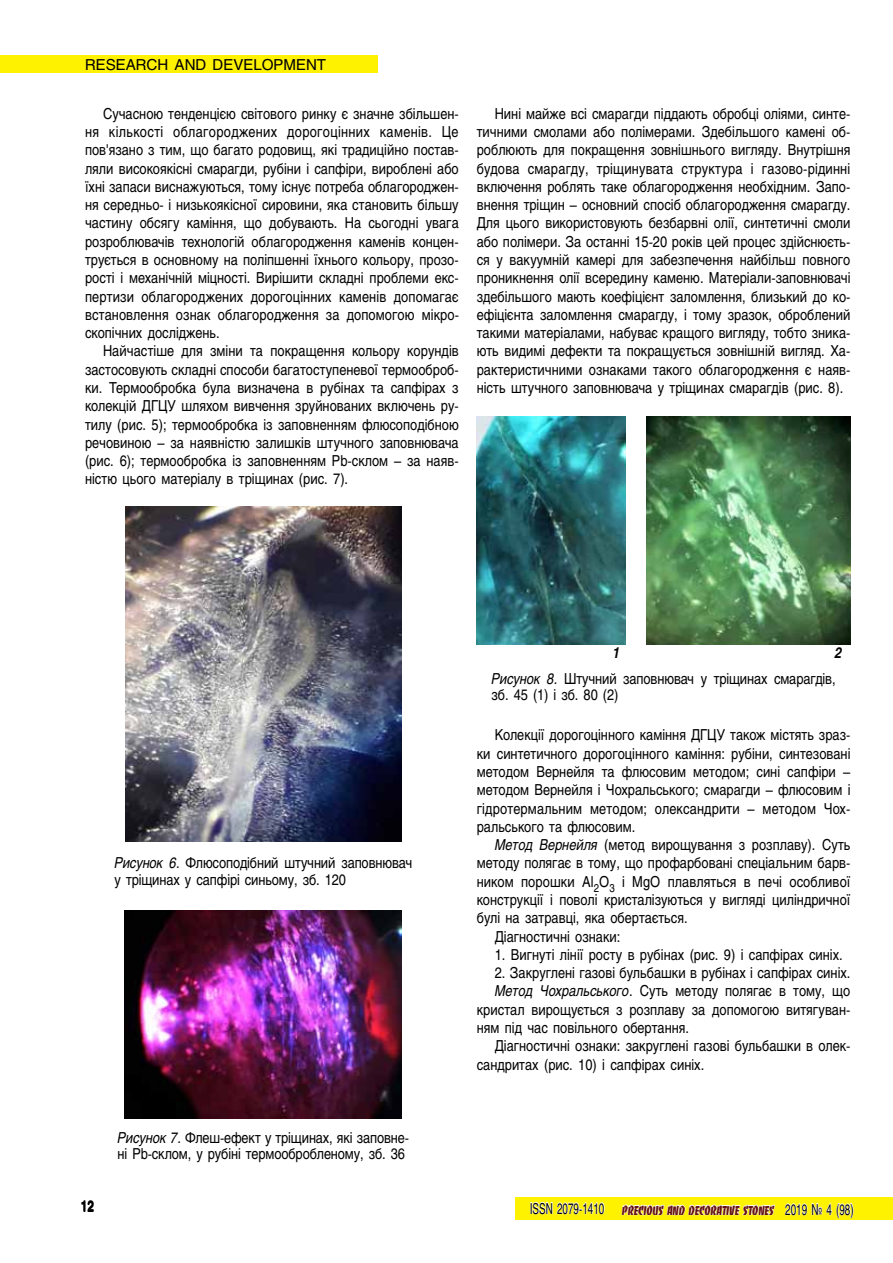
<style>
.page{position:relative;width:893px;height:1263px;background:#fff}
.page>*{position:absolute;margin:0;border:0;box-sizing:border-box;transform-origin:0 0}
.t1{font:15px/18.3px "Helios";color:#000;text-align:justify;scale:.85 1}
.t2{font:15px "Helios";color:#000}
.t3{font:700 15px "Helios";color:#000;scale:.8 1}
.t4{font:italic 700 15px "Helios";color:#000;scale:.85 1}
.t5{font:13.5px "Banco Heavy C";color:#671316;scale:.8 1}
.s1{font-style:italic}
.s2{font-family:"Helios";font-size:15px;color:#000}
</style>
<div class="page">
<div style="left:516px;top:1197px;width:377px;height:23px;background:#fff200"></div>
<svg style="left:621px;top:1204px;width:154px;height:11px"></svg>
<svg style="left:785px;top:1203px;width:69px;height:15px"></svg>
<svg style="left:531px;top:1201px;width:74px;height:13px"></svg>
<div style="left:0;top:55px;width:378px;height:17px;background:#fff200"></div>
<img style="left:125px;top:506px;width:277px;height:335px">
<img style="left:125px;top:911px;width:277px;height:207px">
<img style="left:646px;top:417px;width:204px;height:227px">
<img style="left:477px;top:417px;width:148px;height:227px">
<p class="t2" style="left:85px;top:55px;width:243px">RESEARCH AND DEVELOPMENT</p>
<p class="t1" style="left:85px;top:104px;width:441px;text-indent:18px">Сучасною тенденцією світового ринку є значне збільшен&shy;ня кількості облагороджених дорогоцінних каменів. Це пов'язано з тим, що багато родовищ, які традиційно постав&shy;ляли високоякісні смарагди, рубіни і сапфіри, вироблені або їхні запаси виснажуються, тому існує потреба облагороджен&shy;ня середньо- і низькоякісної сировини, яка становить більшу частину обсягу каміння, що добувають. На сьогодні увага розроблювачів технологій облагородження каменів концен&shy;трується в основному на поліпшенні їхнього кольору, прозо&shy;рості і механічній міцності. Вирішити складні проблеми екс&shy;пертизи облагороджених дорогоцінних каменів допомагає встановлення ознак облагородження за допомогою мікро&shy;скопічних досліджень.</p>
<p class="t1" style="left:85px;top:342px;width:441px;text-indent:18px">Найчастіше для зміни та покращення кольору корундів застосовують складні способи багатоступеневої термооброб&shy;ки. Термообробка була визначена в рубінах та сапфірах з колекцій ДГЦУ шляхом вивчення зруйнованих включень ру&shy;тилу (рис. 5); термообробка із заповненням флюсоподібною речовиною <span class="s1">–</span> за наявністю залишків штучного заповнювача (рис. 6); термообробка із заповненням Pb-склом – за наяв&shy;ністю цього матеріалу в тріщинах (рис. 7).</p>
<p class="t1" style="left:477px;top:104px;width:441px;text-indent:18px">Нині майже всі смарагди піддають обробці оліями, синте&shy;тичними смолами або полімерами. Здебільшого каменi об&shy;роблюють для покращення зовнішнього вигляду. Внутрішня будова смарагду, тріщинувата структура і газово-рідинні включення роблять таке облагородження необхідним. Запо&shy;внення тріщин – основний спосіб облагородження смарагду.<br>Для цього використовують безбарвні олії, синтетичні смоли або полімери. За останні 15-20 років цей процес здійснюєть&shy;ся у вакуумній камері для забезпечення найбільш повного проникнення олії всередину каменю. Матеріали-заповнювачі здебільшого мають коефіцієнт заломлення, близький до ко&shy;ефіцієнта заломлення смарагду, і тому зразок, оброблений такими матеріалами, набуває кращого вигляду, тобто зника&shy;ють видимі дефекти та покращується зовнішній вигляд. Ха&shy;рактеристичними ознаками такого облагородження є наяв&shy;ність штучного заповнювача у тріщинах смарагдів (рис. 8).</p>
<p class="t1" style="left:114px;top:855px;width:352px;line-height:16.5px"><span class="s1">Рисунок 6.</span> Флюсоподібний штучний заповнювач у тріщинах у сапфірі синьому, зб. 120</p>
<p class="t1" style="left:118px;top:1129px;width:344px;line-height:16.5px"><span class="s1">Рисунок 7.</span> Флеш-ефект у тріщинах, які заповне&shy;ні Pb-склом, у рубіні термообробленому, зб. 36</p>
<p class="t4" style="left:613px;top:644px;width:10px">1</p>
<p class="t4" style="left:835px;top:644px;width:10px">2</p>
<p class="t1" style="left:492px;top:670px;width:406px;line-height:16.5px"><span class="s1">Рисунок 8.</span> Штучний заповнювач у тріщинах смарагдів, зб. 45 (1) і зб. 80 (2)</p>
<p class="t1" style="left:477px;top:726px;width:441px;text-indent:18px">Колекції дорогоцінного каміння ДГЦУ також містять зраз&shy;ки синтетичного дорогоцінного каміння: рубіни, синтезовані методом Вернейля та флюсовим методом; сині сапфіри – методом Вернейля і Чохральського; смарагди – флюсовим і гідротермальним методом; олександрити – методом Чох&shy;ральського та флюсовим.</p>
<p class="t1" style="left:495px;top:835px;width:420px"><span class="s1">Метод Вернейля</span> (метод вирощування з розплаву). Суть</p>
<p class="t1" style="left:477px;top:854px;width:441px">методу полягає в тому, що профарбовані спеціальним барв-</p>
<p class="t1" style="left:477px;top:872px;width:441px">ником порошки Al<sub>2</sub>О<sub>3</sub> і MgO плавляться в печі особливої</p>
<p class="t1" style="left:477px;top:890px;width:441px">конструкції і поволі кристалізуються у вигляді циліндричної</p>
<p class="t1" style="left:477px;top:909px;width:250px">булі на затравці, яка обертається.</p>
<p class="t1" style="left:495px;top:927px;width:149px">Діагностичні ознаки:</p>
<p class="t1" style="left:495px;top:945px;width:411px">1. Вигнуті лінії росту в рубінах (рис. 9) і сапфірах синіх.</p>
<p class="t1" style="left:495px;top:963px;width:420px">2. Закруглені газові бульбашки в рубінах і сапфірах синіх.</p>
<p class="t1" style="left:495px;top:982px;width:420px"><span class="s1">Метод Чохральського</span>. Суть методу полягає в тому, що</p>
<p class="t1" style="left:477px;top:1000px;width:441px">кристал вирощується з розплаву за допомогою витягуван-</p>
<p class="t1" style="left:477px;top:1018px;width:251px">ням під час повільного обертання.</p>
<p class="t1" style="left:495px;top:1036px;width:420px">Діагностичні ознаки: закруглені газові бульбашки в олек-</p>
<p class="t1" style="left:477px;top:1055px;width:269px">сандритах (рис. 10) і сапфірах синіх.</p>
<p class="t3" style="left:81px;top:1198px;width:18px">12</p>
<p class="t5" style="left:530px;top:1202px;width:406px"><span class="s2">ISSN 2079-1410</span> PRECIOUS AND DECORATIVE STONES <span class="s2">2019 № 4 (98)</span></p>
</div>
